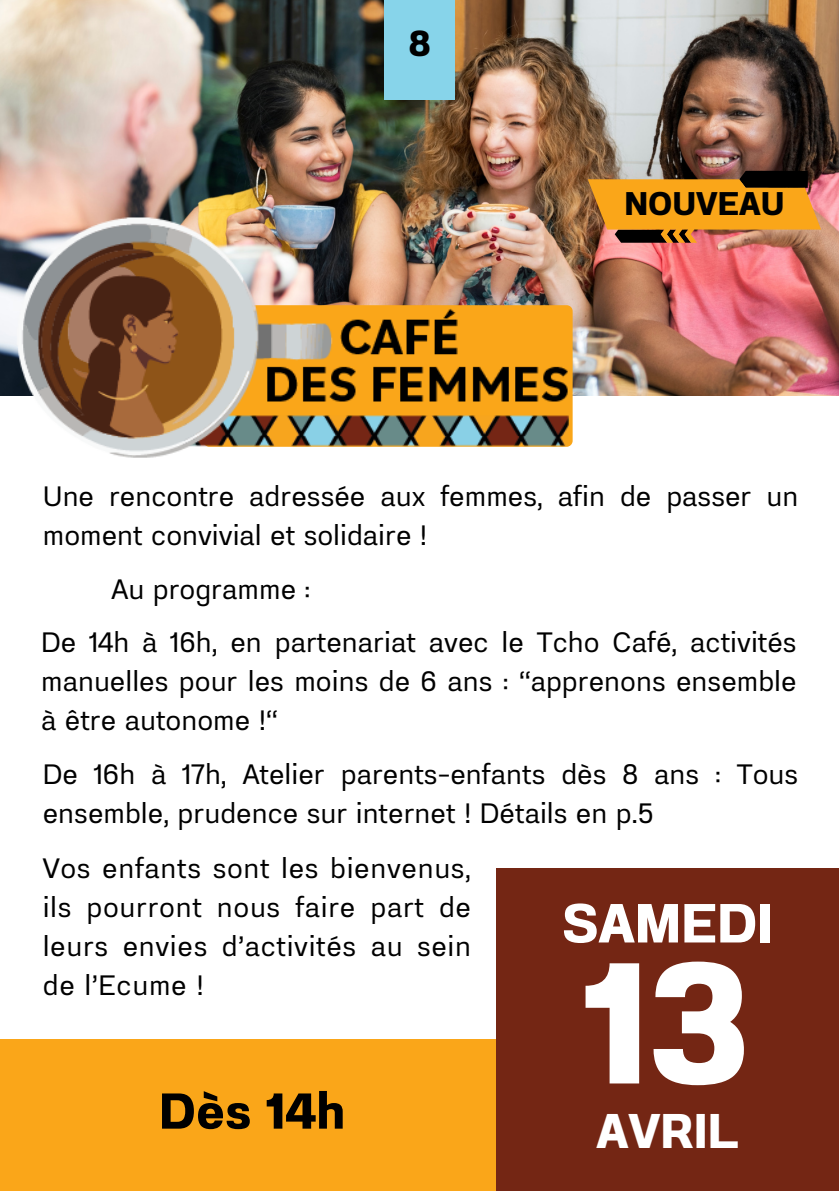
<style>
.page{position:relative;width:839px;height:1191px;background:#fff}
.page>*{position:absolute;margin:0;border:0;box-sizing:border-box;transform-origin:0 0}
.t1{font:700 171.6px "Prachason Neue";color:#fff}
.t2{font:700 55px "Prachason Neue";color:#fff}
.t3{font:700 50.2px "Prachason Neue";color:#000}
.t4{font:700 48.6px "Prachason Neue";color:#fff}
.t5{font:700 36px "Prachason Neue";color:#000}
.t6{font:700 32.8px "Prachason Neue";color:#000}
.t7{font:28px/39px "Prachason Neue";color:#000}
</style>
<div class="page">
<img style="left:0;top:0;width:838px;height:396px">
<div style="left:0;top:1040px;width:667px;height:151px;background:#faa619"></div>
<div style="left:496px;top:868px;width:342px;height:323px;background:#742614"></div>
<img style="left:0;top:208px;width:619px;height:250px">
<svg style="left:588px;top:171px;width:233px;height:71px;background:#c88528"></svg>
<div style="left:384px;top:0;width:71px;height:100px;background:#87d4ea"></div>
<h1 class="t5" style="left:409px;top:28px;width:23px">8</h1>
<h3 class="t6" style="left:624px;top:189px;width:162px">NOUVEAU</h3>
<p class="t7" style="left:43px;top:478px;width:757px">Une rencontre adressée aux femmes, afin de passer un moment convivial et solidaire !</p>
<h3 class="t7" style="left:111px;top:571px;width:200px">Au programme :</h3>
<h3 class="t7" style="left:41px;top:625px;width:757px;text-align:justify">De 14h à 16h, en partenariat avec le Tcho Café, activités manuelles pour les moins de 6 ans : “apprenons ensemble à être autonome !“</h3>
<h3 class="t7" style="left:43px;top:756px;width:757px">De 16h à 17h, Atelier parents-enfants dès 8 ans : Tous ensemble, prudence sur internet ! Détails en p.5</h3>
<h3 class="t7" style="left:43px;top:850px;width:430px;text-align:justify">Vos enfants sont les bienvenus, ils pourront nous faire part de leurs envies d’activités au sein de l’Ecume !</h3>
<p class="t3" style="left:159px;top:1088px;width:188px">Dès 14h</p>
<p class="t2" style="left:562px;top:898px;width:212px">SAMEDI</p>
<p class="t1" style="left:585px;top:946px;width:166px">13</p>
<p class="t4" style="left:596px;top:1109px;width:144px">AVRIL</p>
</div>
